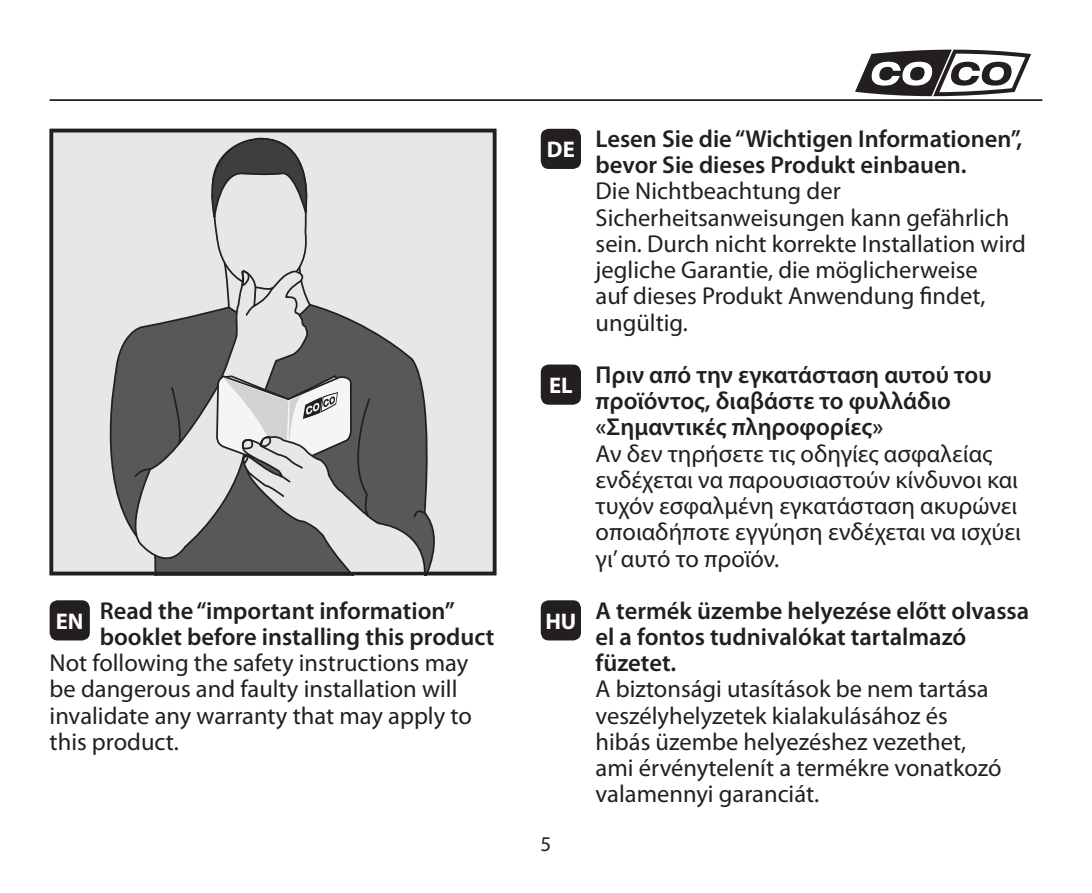
<style>
.page{position:relative;width:1092px;height:893px;background:#fff}
.page>*{position:absolute;margin:0;border:0;box-sizing:border-box;transform-origin:0 0}
.t1{font:24.5px/26.2px "Myriad Pro";color:#231f20}
.t2{font:600 24.5px/26.2px "Myriad Pro";color:#231f20}
.t3{font:700 22.75px "Myriad Pro";color:#fff}
.t4{font:21px "Myriad Pro";color:#231f20}
</style>
<div class="page">
<svg style="left:855px;top:50px;width:176px;height:46px"></svg>
<hr style="left:50px;top:99px;width:992px;height:2px;background:#231f20">
<svg style="left:50px;top:129px;width:446px;height:446px;fill:#e6e7e9"></svg>
<div style="left:50px;top:600px;width:40px;height:40px;background:#231f20;border-radius:8px"></div>
<div style="left:540px;top:600px;width:41px;height:40px;background:#231f20;border-radius:8px"></div>
<div style="left:540px;top:365px;width:41px;height:40px;background:#231f20;border-radius:8px"></div>
<div style="left:540px;top:129px;width:41px;height:40px;background:#231f20;border-radius:8px"></div>
<p class="t3" style="left:547px;top:135px;width:29px">DE</p>
<p class="t3" style="left:549px;top:371px;width:25px">EL</p>
<p class="t2" style="left:100px;top:597px;width:396px">Read the “important information” booklet before installing this product</p>
<p class="t1" style="left:50px;top:649px;width:424px">Not following the safety instructions may be dangerous and faulty installation will invalidate any warranty that may apply to this product.</p>
<p class="t3" style="left:56px;top:606px;width:29px">EN</p>
<p class="t3" style="left:545px;top:606px;width:33px">HU</p>
<p class="t4" style="left:540px;top:831px;width:12px">5</p>
<p class="t2" style="left:595px;top:125px;width:428px">Lesen Sie die “Wichtigen Informationen”, bevor Sie dieses Produkt einbauen.</p>
<p class="t1" style="left:595px;top:178px;width:432px">Die Nichtbeachtung der Sicherheitsanweisungen kann gefährlich sein. Durch nicht korrekte Installation wird jegliche Garantie, die möglicherweise<br>auf dieses Produkt Anwendung findet, ungültig.</p>
<p class="t2" style="left:595px;top:361px;width:397px">Πριν από την εγκατάσταση αυτού του προϊόντος, διαβάστε το φυλλάδιο «Σημαντικές πληροφορίες»</p>
<p class="t1" style="left:595px;top:440px;width:427px">Αν δεν τηρήσετε τις οδηγίες ασφαλείας ενδέχεται να παρουσιαστούν κίνδυνοι και τυχόν εσφαλμένη εγκατάσταση ακυρώνει οποιαδήποτε εγγύηση ενδέχεται να ισχύει γι’ αυτό το προϊόν.</p>
<p class="t2" style="left:595px;top:597px;width:435px">A termék üzembe helyezése előtt olvassa el a fontos tudnivalókat tartalmazó füzetet.</p>
<p class="t1" style="left:595px;top:676px;width:407px">A biztonsági utasítások be nem tartása veszélyhelyzetek kialakulásához és hibás üzembe helyezéshez vezethet, ami érvénytelenít a termékre vonatkozó valamennyi garanciát.</p>
</div>
